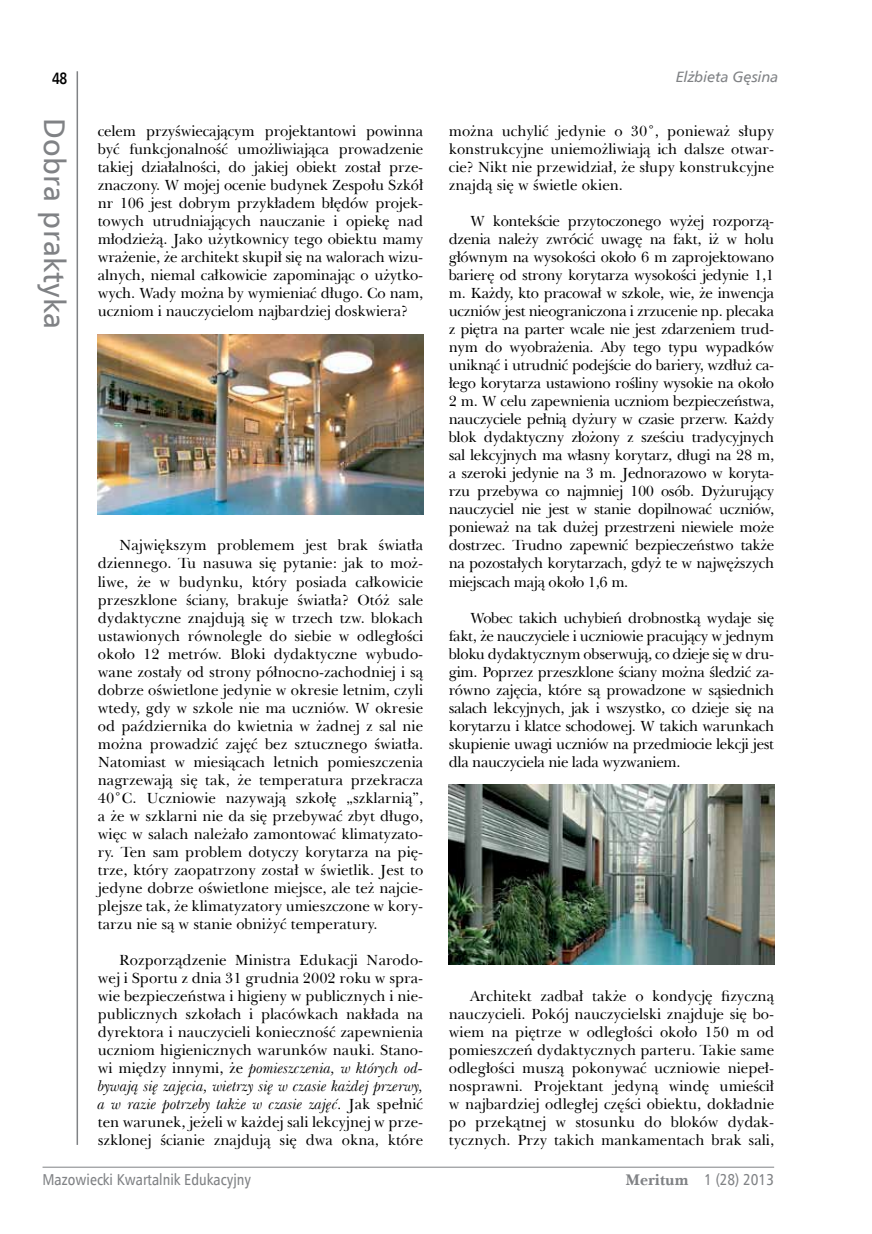
<style>
.page{position:relative;width:872px;height:1234px;background:#fff}
.page>*{position:absolute;margin:0;border:0;box-sizing:border-box;transform-origin:0 0}
.t1{font:30px "Humnst 777 EU";letter-spacing:.01em;color:#808285}
.t2{font:700 16.5px "Humnst 777 EU";color:#000;scale:.8 1}
.t3{font:15.75px "Humnst 777 Cn EU";color:#808285}
.t4{font:15px/18px "Baskerville EU";color:#000;text-align:justify}
.t5{font:italic 15px "Humnst 777 EU";color:#808285}
.s1{font-style:italic}
.s2{font-family:"Baskerville EU";font-weight:700}
</style>
<div class="page">
<hr style="left:77px;top:71px;width:1px;height:1073px;background:#808285">
<hr style="left:43px;top:1166px;width:731px;height:1px;background:#808285">
<img style="left:449px;top:784px;width:325px;height:180px">
<img style="left:98px;top:334px;width:325px;height:180px">
<p class="t2" style="left:52px;top:67px;width:20px">48</p>
<h1 class="t1" style="left:73px;top:118px;width:212px;rotate:90deg">Dobra praktyka</h1>
<p class="t4" style="left:98px;top:122px;width:327px">celem przyświecającym projektantowi powinna być funkcjonalność umożliwiająca prowadzenie takiej działalności, do jakiej obiekt został prze&shy;znaczony. W mojej ocenie budynek Zespołu Szkół nr 106 jest dobrym przykładem błędów projek&shy;towych utrudniających nauczanie i opiekę nad młodzieżą. Jako użytkownicy tego obiektu mamy wrażenie, że architekt skupił się na walorach wizu&shy;alnych, niemal całkowicie zapominając o użytko&shy;wych. Wady można by wymieniać długo. Co nam, uczniom i nauczycielom najbardziej doskwiera?</p>
<p class="t4" style="left:98px;top:536px;width:327px;text-indent:21px">Największym problemem jest brak światła dziennego. Tu nasuwa się pytanie: jak to moż&shy;liwe, że w budynku, który posiada całkowicie przeszklone ściany, brakuje światła? Otóż sale dydaktyczne znajdują się w trzech tzw. blokach ustawionych równolegle do siebie w odległości około 12 metrów. Bloki dydaktyczne wybudo&shy;wane zostały od strony północno-zachodniej i są dobrze oświetlone jedynie w okresie letnim, czyli wtedy, gdy w szkole nie ma uczniów. W okresie od października do kwietnia w żadnej z sal nie można prowadzić zajęć bez sztucznego światła.<br>Natomiast w miesiącach letnich pomieszczenia nagrzewają się tak, że temperatura przekracza 40˚C. Uczniowie nazywają szkołę „szklarnią”, a że w szklarni nie da się przebywać zbyt długo, więc w salach należało zamontować klimatyzato&shy;ry. Ten sam problem dotyczy korytarza na pię&shy;trze, który zaopatrzony został w świetlik. Jest to jedyne dobrze oświetlone miejsce, ale też najcie&shy;plejsze tak, że klimatyzatory umieszczone w kory&shy;tarzu nie są w stanie obniżyć temperatury.</p>
<p class="t4" style="left:98px;top:950px;width:327px;text-indent:21px">Rozporządzenie Ministra Edukacji Narodo&shy;wej i Sportu z dnia 31 grudnia 2002 roku w spra&shy;wie bezpieczeństwa i higieny w publicznych i nie&shy;publicznych szkołach i placówkach nakłada na dyrektora i nauczycieli konieczność zapewnienia uczniom higienicznych warunków nauki. Stano&shy;wi między innymi, że <span class="s1">pomieszczenia, w których od&shy;bywają się zajęcia, wietrzy się w czasie każdej przerwy, a w razie potrzeby także w czasie zajęć.</span> Jak spełnić ten warunek, jeżeli w każdej sali lekcyjnej w prze&shy;szklonej ścianie znajdują się dwa okna, które</p>
<p class="t5" style="left:676px;top:67px;width:104px">Elżbieta Gęsina</p>
<p class="t4" style="left:449px;top:122px;width:327px">można uchylić jedynie o 30˚, ponieważ słupy konstrukcyjne uniemożliwiają ich dalsze otwar&shy;cie? Nikt nie przewidział, że słupy konstrukcyjne znajdą się w świetle okien.</p>
<p class="t4" style="left:449px;top:212px;width:327px;text-indent:21px">W kontekście przytoczonego wyżej rozporzą&shy;dzenia należy zwrócić uwagę na fakt, iż w holu głównym na wysokości około 6 m zaprojektowano barierę od strony korytarza wysokości jedynie 1,1 m. Każdy, kto pracował w szkole, wie, że inwencja uczniów jest nieograniczona i zrzucenie np. plecaka z piętra na parter wcale nie jest zdarzeniem trud&shy;nym do wyobrażenia. Aby tego typu wypadków uniknąć i utrudnić podejście do bariery, wzdłuż ca&shy;łego korytarza ustawiono rośliny wysokie na około 2 m. W celu zapewnienia uczniom bezpieczeństwa, nauczyciele pełnią dyżury w czasie przerw. Każdy blok dydaktyczny złożony z sześciu tradycyjnych sal lekcyjnych ma własny korytarz, długi na 28 m, a szeroki jedynie na 3 m. Jednorazowo w koryta&shy;rzu przebywa co najmniej 100 osób. Dyżurujący nauczyciel nie jest w stanie dopilnować uczniów, ponieważ na tak dużej przestrzeni niewiele może dostrzec. Trudno zapewnić bezpieczeństwo także na pozostałych korytarzach, gdyż te w najwęższych miejscach mają około 1,6 m.</p>
<p class="t4" style="left:449px;top:608px;width:327px;text-indent:21px">Wobec takich uchybień drobnostką wydaje się fakt, że nauczyciele i uczniowie pracujący w jednym bloku dydaktycznym obserwują, co dzieje się w dru&shy;gim. Poprzez przeszklone ściany można śledzić za&shy;równo zajęcia, które są prowadzone w sąsiednich salach lekcyjnych, jak i wszystko, co dzieje się na korytarzu i klatce schodowej. W takich warunkach skupienie uwagi uczniów na przedmiocie lekcji jest dla nauczyciela nie lada wyzwaniem.</p>
<p class="t4" style="left:449px;top:986px;width:327px;text-indent:21px">Architekt zadbał także o kondycję fizyczną nauczycieli. Pokój nauczycielski znajduje się bo&shy;wiem na piętrze w odległości około 150 m od pomieszczeń dydaktycznych parteru. Takie same odległości muszą pokonywać uczniowie niepeł&shy;nosprawni. Projektant jedyną windę umieścił w najbardziej odległej części obiektu, dokładnie po przekątnej w stosunku do bloków dydak&shy;tycznych. Przy takich mankamentach brak sali,</p>
<p class="t3" style="left:43px;top:1169px;width:210px">Mazowiecki Kwartalnik Edukacyjny</p>
<p class="t3" style="left:625px;top:1169px;width:150px"><span class="s2">Meritum</span> 1 (28) 2013</p>
</div>
